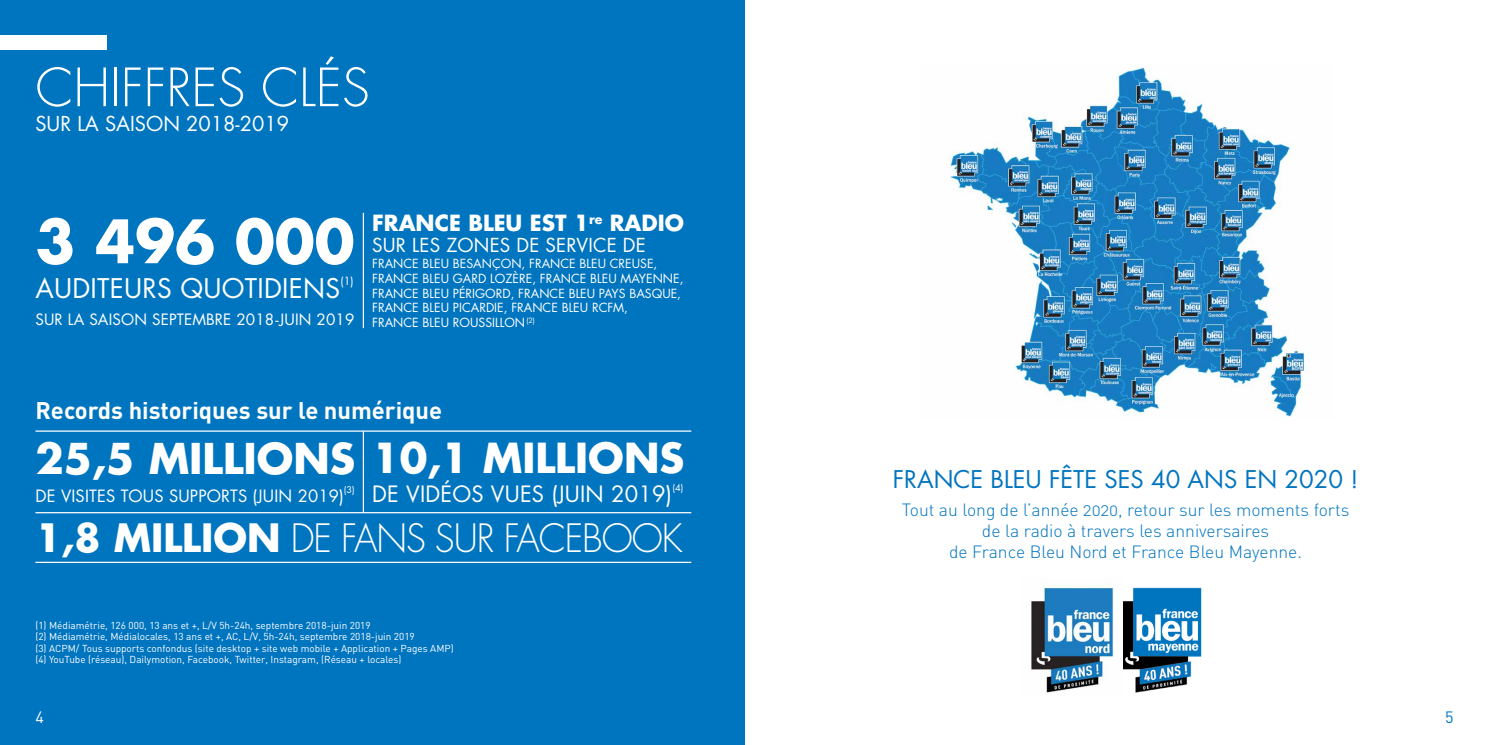
<style>
.page{position:relative;width:1489px;height:745px;background:#fff}
.page>*{position:absolute;margin:0;border:0;box-sizing:border-box;transform-origin:0 0}
.t1{font:700 58.12px "Futura Std";color:#fff}
.t2{font:300 51.25px "Futura Std";color:#fff}
.t3{font:700 41.25px "Futura Std";color:#fff}
.t4{font:300 38px "Futura Std";letter-spacing:-.03em;color:#fff;scale:.96 1}
.t5{font:26.38px "Futura Std";letter-spacing:.01em;color:#fff}
.t6{font:700 23.75px "DIN";color:#fff}
.t7{font:23.75px "Futura Std";color:#0075bf}
.t8{font:21.88px "Futura Std";letter-spacing:.01em;color:#fff}
.t9{font:700 21.62px "Futura Std";color:#fff}
.t10{font:20px "Futura Std";color:#fff}
.t11{font:18.75px "Futura Std";letter-spacing:.01em;color:#fff}
.t12{font:17.5px/21px "DIN Light Alternate";color:#0075bf;text-align:center}
.t13{font:16.5px "Futura Std";letter-spacing:.01em;color:#fff}
.t14{font:16.25px "DIN";color:#fff}
.t15{font:16.25px "DIN";color:#0075bf}
.t16{font:15.12px "Futura Std";letter-spacing:.01em;color:#fff}
.t17{font:12.25px/14.8px "Futura Std";color:#fff}
.t18{font:10.88px "Futura Std";color:#fff}
.t19{font:10px/11.2px "DIN";color:#fff}
.t20{font:9.12px "Futura Std";color:#fff}
.s1{font-size:40.25px}
.s2{font-weight:700}
</style>
<div class="page">
<div style="left:0;top:0;width:744px;height:744px;background:#0075bf"></div>
<div style="left:0;top:35px;width:106px;height:15px;background:#fff"></div>
<img style="left:950px;top:64px;width:356px;height:353px">
<hr style="left:363px;top:213px;width:1px;height:115px;background:#fff">
<hr style="left:35px;top:430px;width:656px;height:1px;background:#fff">
<hr style="left:35px;top:511px;width:656px;height:2px;background:#fff">
<hr style="left:35px;top:561px;width:656px;height:1px;background:#fff">
<hr style="left:363px;top:431px;width:1px;height:81px;background:#fff">
<img style="left:1123px;top:587px;width:79px;height:106px">
<img style="left:1031px;top:582px;width:84px;height:111px">
<h2 class="t2" style="left:35px;top:56px;width:336px">CHIFFRES CLÉS</h2>
<h3 class="t10" style="left:35px;top:111px;width:255px">SUR LA SAISON 2018-2019</h3>
<h1 class="t1" style="left:35px;top:202px;width:320px">3 496 000</h1>
<h3 class="t5" style="left:35px;top:271px;width:306px">AUDITEURS QUOTIDIENS</h3>
<p class="t18" style="left:340px;top:273px;width:15px">(1)</p>
<h3 class="t16" style="left:35px;top:309px;width:320px">SUR LA SAISON SEPTEMBRE 2018-JUIN 2019</h3>
<h3 class="t9" style="left:372px;top:208px;width:313px">FRANCE BLEU EST 1<sup>re</sup> RADIO</h3>
<h3 class="t11" style="left:372px;top:233px;width:275px">SUR LES ZONES DE SERVICE DE</h3>
<p class="t17" style="left:372px;top:256px;width:313px">FRANCE BLEU BESANÇON, FRANCE BLEU CREUSE, FRANCE BLEU GARD LOZÈRE, FRANCE BLEU MAYENNE, FRANCE BLEU PÉRIGORD, FRANCE BLEU PAYS BASQUE, FRANCE BLEU PICARDIE, FRANCE BLEU RCFM,<br>FRANCE BLEU ROUSSILLON <sup>(2)</sup></p>
<h3 class="t6" style="left:35px;top:394px;width:408px">Records historiques sur le numérique</h3>
<h3 class="t3" style="left:35px;top:431px;width:650px">25,5 MILLIONS <span class="s1">10,1 MILLIONS</span></h3>
<h3 class="t13" style="left:35px;top:485px;width:310px">DE VISITES TOUS SUPPORTS (JUIN 2019)</h3>
<p class="t20" style="left:344px;top:484px;width:13px">(3)</p>
<h3 class="t8" style="left:372px;top:480px;width:301px">DE VIDÉOS VUES (JUIN 2019)</h3>
<p class="t20" style="left:672px;top:481px;width:13px">(4)</p>
<h3 class="t4" style="left:35px;top:515px;width:675px"><span class="s2">1,8 MILLION</span> DE FANS SUR FACEBOOK</h3>
<p class="t19" style="left:35px;top:619px;width:420px">(1) Médiamétrie, 126 000, 13 ans et +, L/V 5h-24h, septembre 2018-juin 2019<br>(2) Médiamétrie, Médialocales, 13 ans et +, AC, L/V, 5h-24h, septembre 2018-juin 2019<br>(3) ACPM/ Tous supports confondus (site desktop + site web mobile + Application + Pages AMP) (4) YouTube (réseau), Dailymotion, Facebook, Twitter, Instagram, (Réseau + locales)</p>
<h3 class="t7" style="left:892px;top:463px;width:467px">FRANCE BLEU FÊTE SES 40 ANS EN 2020 !</h3>
<h3 class="t12" style="left:901px;top:498px;width:449px">Tout au long de l’année 2020, retour sur les moments forts de la radio à travers les anniversaires<br>de France Bleu Nord et France Bleu Mayenne.</h3>
<h3 class="t14" style="left:35px;top:706px;width:10px">4</h3>
<h3 class="t15" style="left:1444px;top:706px;width:10px">5</h3>
</div>
